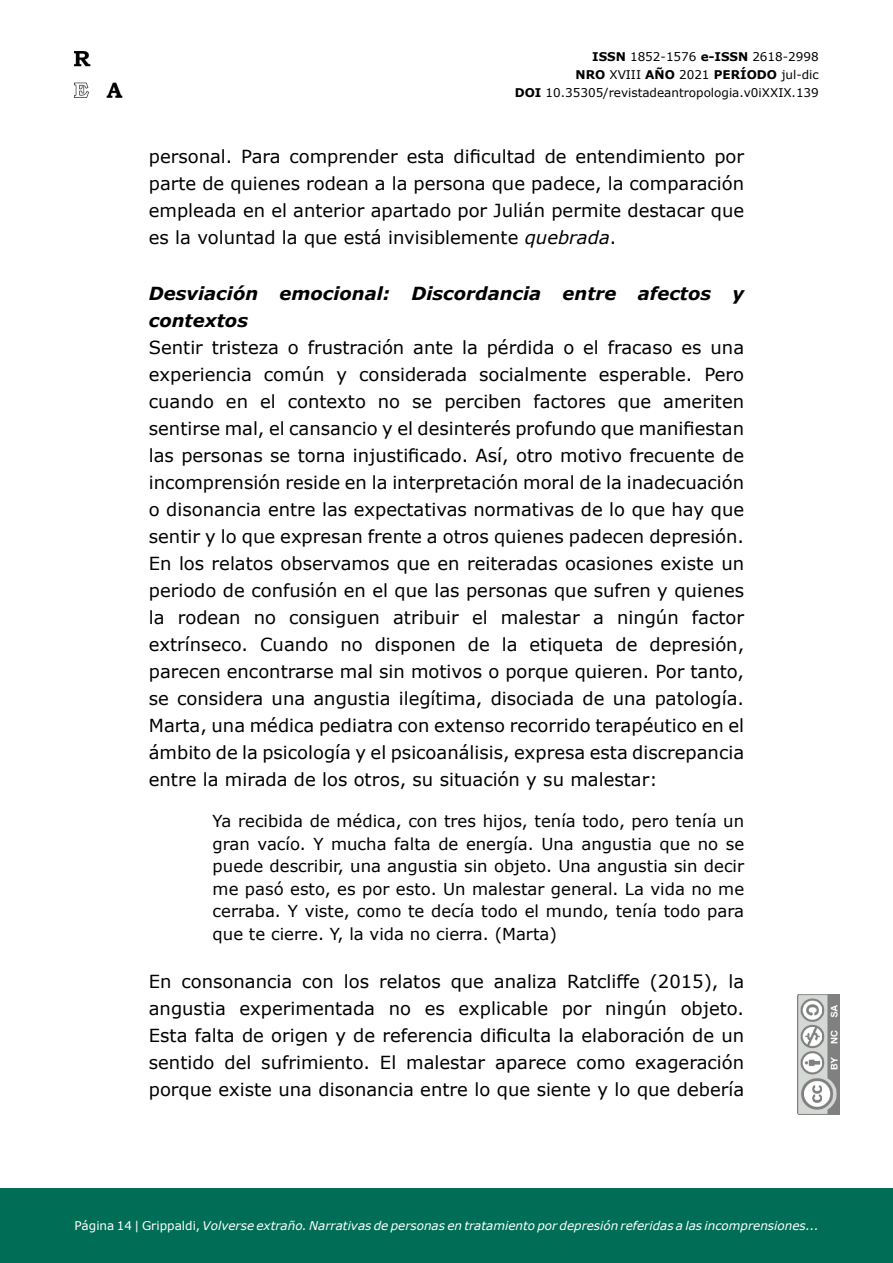
<style>
.page{position:relative;width:893px;height:1263px;background:#fff}
.page>*{position:absolute;margin:0;border:0;box-sizing:border-box;transform-origin:0 0}
.t1{font:18px/27px "Verdana";color:#000;text-align:justify}
.t2{font:italic 700 18px/27px "Verdana";color:#000}
.t3{font:16.5px/22.5px "Verdana";color:#000;text-align:justify}
.t4{font:italic 12px "Verdana";color:#fff}
.t5{font:12px/18px "Verdana";color:#000;text-align:right}
.s1{font-weight:700}
.s2{font-style:italic}
.s3{font-style:normal}
</style>
<div class="page">
<img style="left:798px;top:994px;width:42px;height:120px">
<div style="left:0;top:1188px;width:893px;height:75px;background:#006e56"></div>
<img style="left:74px;top:52px;width:49px;height:45px">
<p class="t5" style="left:515px;top:47px;width:306px"><span class="s1">ISSN</span> 1852-1576 <span class="s1">e-ISSN</span> 2618-2998<br><span class="s1">NRO</span> XVIII <span class="s1">AÑO</span> 2021 <span class="s1">PERÍODO</span> jul-dic<br><span class="s1">DOI</span> 10.35305/revistadeantropologia.v0iXXIX.139</p>
<p class="t1" style="left:149px;top:142px;width:597px">personal. Para comprender esta dificultad de entendimiento por parte de quienes rodean a la persona que padece, la comparación empleada en el anterior apartado por Julián permite destacar que es la voluntad la que está invisiblemente <span class="s2">quebrada</span>.</p>
<p class="t2" style="left:149px;top:280px;width:597px">Desviación emocional: Discordancia entre afectos y contextos</p>
<p class="t1" style="left:149px;top:334px;width:597px">Sentir tristeza o frustración ante la pérdida o el fracaso es una experiencia común y considerada socialmente esperable. Pero cuando en el contexto no se perciben factores que ameriten sentirse mal, el cansancio y el desinterés profundo que manifiestan las personas se torna injustificado. Así, otro motivo frecuente de incomprensión reside en la interpretación moral de la inadecuación o disonancia entre las expectativas normativas de lo que hay que sentir y lo que expresan frente a otros quienes padecen depresión.<br>En los relatos observamos que en reiteradas ocasiones existe un periodo de confusión en el que las personas que sufren y quienes la rodean no consiguen atribuir el malestar a ningún factor extrínseco. Cuando no disponen de la etiqueta de depresión, parecen encontrarse mal sin motivos o porque quieren. Por tanto, se considera una angustia ilegítima, disociada de una patología.<br>Marta, una médica pediatra con extenso recorrido terapéutico en el ámbito de la psicología y el psicoanálisis, expresa esta discrepancia entre la mirada de los otros, su situación y su malestar:</p>
<p class="t3" style="left:213px;top:809px;width:533px">Ya recibida de médica, con tres hijos, tenía todo, pero tenía un gran vacío. Y mucha falta de energía. Una angustia que no se puede describir, una angustia sin objeto. Una angustia sin decir me pasó esto, es por esto. Un malestar general. La vida no me cerraba. Y viste, como te decía todo el mundo, tenía todo para que te cierre. Y, la vida no cierra. (Marta)</p>
<p class="t1" style="left:149px;top:967px;width:597px">En consonancia con los relatos que analiza Ratcliffe (2015), la angustia experimentada no es explicable por ningún objeto.<br>Esta falta de origen y de referencia dificulta la elaboración de un sentido del sufrimiento. El malestar aparece como exageración porque existe una disonancia entre lo que siente y lo que debería</p>
<p class="t4" style="left:74px;top:1217px;width:746px"><span class="s3">Página 14 | Grippaldi,</span> Volverse extraño. Narrativas de personas en tratamiento por depresión referidas a las incomprensiones...</p>
</div>
